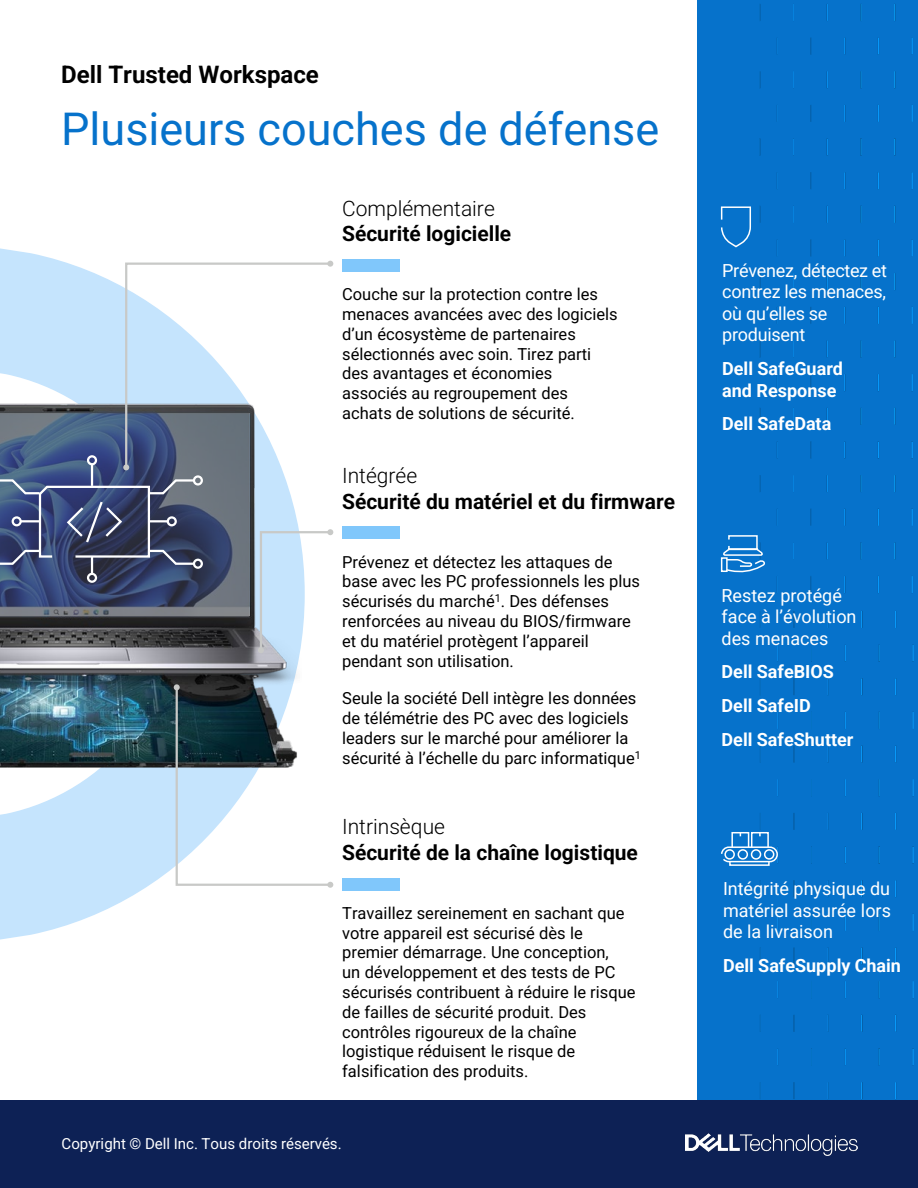
<style>
.page{position:relative;width:918px;height:1188px;background:#fff}
.page>*{position:absolute;margin:0;border:0;box-sizing:border-box;transform-origin:0 0}
.t1{font:45px "Roboto";color:#0672cb}
.t2{font:700 24px "Roboto";color:#000}
.t3{font:700 21px "Roboto";color:#000}
.t4{font:300 21px "Roboto";color:#000}
.t5{font:18px/21.6px "Roboto";color:#fff}
.t6{font:700 18px/21.6px "Roboto";color:#fff}
.t7{font:16.5px/19.8px "Roboto";color:#000}
.t8{font:15px "Roboto";color:#fff}
</style>
<div class="page">
<svg style="left:0;top:248px;width:174px;height:692px;fill:#c5e4fd"></svg>
<img style="left:0;top:402px;width:300px;height:365px">
<div style="left:0;top:412px;width:249px;height:203px;background:#444;opacity:.6"></div>
<div style="left:87px;top:455px;width:10px;height:10px;border:2px solid #fff;border-radius:50%"></div>
<div style="left:193px;top:559px;width:10px;height:10px;border:2px solid #fff;border-radius:50%"></div>
<div style="left:193px;top:475px;width:10px;height:11px;border:2px solid #fff;border-radius:50%"></div>
<div style="left:87px;top:573px;width:10px;height:10px;border:2px solid #fff;border-radius:50%"></div>
<hr style="left:91px;top:464px;width:2px;height:22px;background:#fff">
<svg style="left:0;top:478px;width:196px;height:99px"></svg>
<div style="left:12px;top:516px;width:10px;height:10px;border:2px solid #fff;border-radius:50%"></div>
<svg style="left:174px;top:684px;width:159px;height:204px"></svg>
<svg style="left:124px;top:261px;width:203px;height:209px"></svg>
<svg style="left:327px;top:261px;width:6px;height:6px"></svg>
<svg style="left:123px;top:464px;width:6px;height:6px"></svg>
<div style="left:342px;top:259px;width:58px;height:13px;background:#80c7fb"></div>
<div style="left:342px;top:527px;width:58px;height:12px;background:#80c7fb"></div>
<div style="left:342px;top:878px;width:58px;height:12px;background:#80c7fb"></div>
<div style="left:0;top:1101px;width:918px;height:87px;background:#0d2155"></div>
<img style="left:685px;top:1133px;width:172px;height:22px">
<svg style="left:258px;top:529px;width:75px;height:124px"></svg>
<div style="left:697px;top:0;width:221px;height:542px;background:#0672cb"></div>
<div style="left:693px;top:542px;width:225px;height:559px;background:#0672cb"></div>
<svg style="left:720px;top:206px;width:32px;height:43px"></svg>
<svg style="left:722px;top:534px;width:45px;height:40px"></svg>
<svg style="left:720px;top:846px;width:59px;height:17px"></svg>
<div style="left:724px;top:849px;width:11px;height:11px;border:2px solid #fff;border-radius:50%"></div>
<div style="left:738px;top:849px;width:10px;height:11px;border:2px solid #fff;border-radius:50%"></div>
<div style="left:751px;top:849px;width:10px;height:11px;border:2px solid #fff;border-radius:50%"></div>
<div style="left:764px;top:849px;width:10px;height:11px;border:2px solid #fff;border-radius:50%"></div>
<div style="left:729px;top:861px;width:41px;height:5px;border:2px solid #fff"></div>
<div style="left:731px;top:832px;width:18px;height:16px;border:2px solid #fff"></div>
<div style="left:751px;top:832px;width:18px;height:16px;border:2px solid #fff"></div>
<p class="t2" style="left:61px;top:57px;width:259px">Dell Trusted Workspace</p>
<p class="t1" style="left:61px;top:97px;width:600px">Plusieurs couches de défense</p>
<p class="t4" style="left:342px;top:194px;width:154px">Complémentaire</p>
<p class="t3" style="left:342px;top:219px;width:171px">Sécurité logicielle</p>
<p class="t7" style="left:342px;top:284px;width:277px">Couche sur la protection contre les menaces avancées avec des logiciels d’un écosystème de partenaires sélectionnés avec soin. Tirez parti des avantages et économies associés au regroupement des achats de solutions de sécurité.</p>
<p class="t4" style="left:342px;top:461px;width:77px">Intégrée</p>
<p class="t3" style="left:342px;top:486px;width:334px">Sécurité du matériel et du firmware</p>
<p class="t7" style="left:342px;top:551px;width:299px">Prévenez et détectez les attaques de base avec les PC professionnels les plus sécurisés du marché<sup>1</sup>. Des défenses renforcées au niveau du BIOS/firmware et du matériel protègent l’appareil pendant son utilisation.</p>
<p class="t7" style="left:342px;top:688px;width:300px">Seule la société Dell intègre les données de télémétrie des PC avec des logiciels leaders sur le marché pour améliorer la sécurité à l’échelle du parc informatique<sup>1</sup></p>
<p class="t4" style="left:342px;top:812px;width:104px">Intrinsèque</p>
<p class="t3" style="left:342px;top:837px;width:297px">Sécurité de la chaîne logistique</p>
<p class="t7" style="left:342px;top:902px;width:295px">Travaillez sereinement en sachant que votre appareil est sécurisé dès le premier démarrage. Une conception,<br>un développement et des tests de PC sécurisés contribuent à réduire le risque de failles de sécurité produit. Des contrôles rigoureux de la chaîne logistique réduisent le risque de falsification des produits.</p>
<p class="t8" style="left:62px;top:1133px;width:282px">Copyright © Dell Inc. Tous droits réservés.</p>
<p class="t5" style="left:722px;top:259px;width:166px">Prévenez, détectez et contrez les menaces, où qu’elles se produisent</p>
<p class="t6" style="left:722px;top:357px;width:122px">Dell SafeGuard and Response</p>
<p class="t6" style="left:722px;top:412px;width:111px">Dell SafeData</p>
<p class="t5" style="left:722px;top:584px;width:136px">Restez protégé face à l’évolution des menaces</p>
<p class="t6" style="left:722px;top:661px;width:114px">Dell SafeBIOS</p>
<p class="t6" style="left:722px;top:694px;width:91px">Dell SafeID</p>
<p class="t6" style="left:722px;top:728px;width:133px">Dell SafeShutter</p>
<p class="t5" style="left:723px;top:877px;width:170px;text-align:justify">Intégrité physique du matériel assurée lors de la livraison</p>
<p class="t6" style="left:723px;top:954px;width:180px">Dell SafeSupply Chain</p>
</div>
